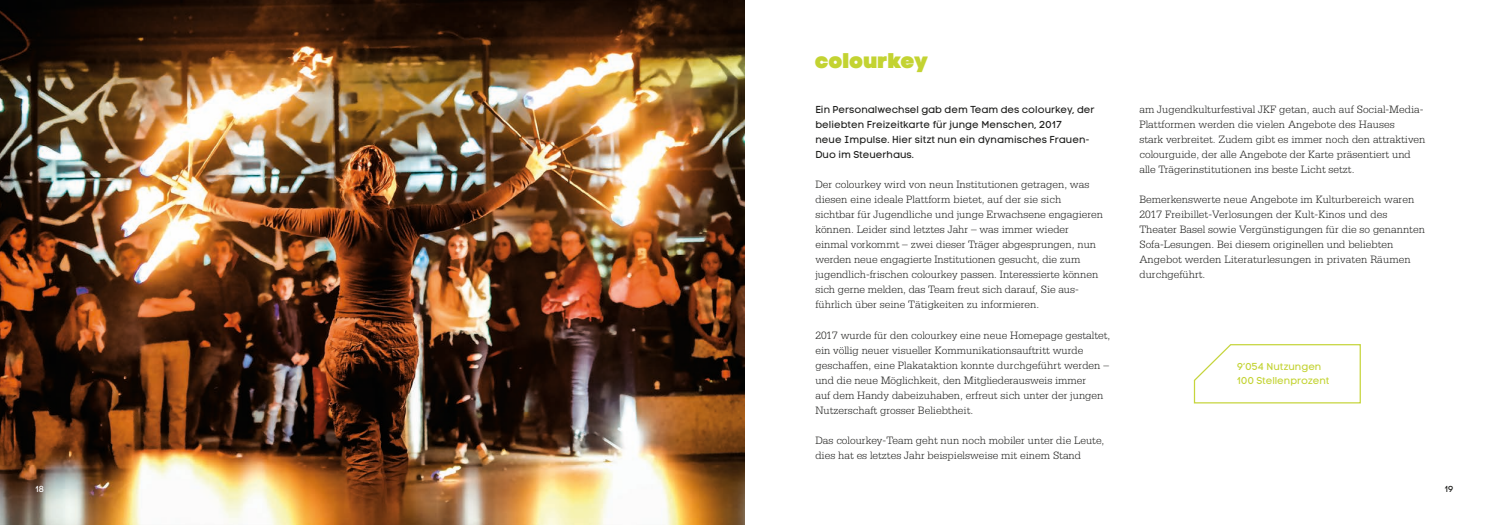
<style>
.page{position:relative;width:1489px;height:525px;background:#fff}
.page>*{position:absolute;margin:0;border:0;box-sizing:border-box;transform-origin:0 0}
.t1{font:21.25px "Code Pro Black LC";letter-spacing:.02em;color:#c3d332}
.t2{font:300 11.25px/15px "Serifa";color:#1d1d1b}
.t3{font:10px/15px "Code Pro LC";letter-spacing:.005em;color:#1d1d1b}
.t4{font:10px/13.8px "Code Pro LC";color:#c3d332}
.t5{font:8.75px "Code Pro LC";color:#1d1d1b}
.t6{font:8.75px "Code Pro LC";color:#fff}
</style>
<div class="page">
<img style="left:0;top:0;width:744px;height:524px">
<svg style="left:1193px;top:344px;width:168px;height:60px"></svg>
<p class="t6" style="left:35px;top:483px;width:10px">18</p>
<h1 class="t1" style="left:815px;top:48px;width:114px">colourkey</h1>
<p class="t3" style="left:815px;top:102px;width:281px">Ein Personalwechsel gab dem Team des colourkey, der beliebten Freizeitkarte für junge Menschen, 2017<br>neue Impulse. Hier sitzt nun ein dynamisches Frauen-Duo im Steuerhaus.</p>
<p class="t2" style="left:815px;top:177px;width:289px">Der colourkey wird von neun Institutionen getragen, was diesen eine ideale Plattform bietet, auf der sie sich sichtbar für Jugendliche und junge Erwachsene engagieren können. Leider sind letztes Jahr – was immer wieder einmal vorkommt – zwei dieser Träger abgesprungen, nun werden neue engagierte Institutionen gesucht, die zum jugendlich-frischen colourkey passen. Interessierte können sich gerne melden, das Team freut sich darauf, Sie aus&shy;führlich über seine Tätigkeiten zu informieren.</p>
<p class="t2" style="left:815px;top:327px;width:296px">2017 wurde für den colourkey eine neue Homepage gestaltet, ein völlig neuer visueller Kommunikationsauftritt wurde geschaffen, eine Plakataktion konnte durchgeführt werden – und die neue Möglichkeit, den Mitgliederausweis immer<br>auf dem Handy dabeizuhaben, erfreut sich unter der jungen Nutzerschaft grosser Beliebtheit.</p>
<p class="t2" style="left:815px;top:432px;width:290px">Das colourkey-Team geht nun noch mobiler unter die Leute, dies hat es letztes Jahr beispielsweise mit einem Stand</p>
<p class="t2" style="left:1139px;top:102px;width:287px">am Jugendkulturfestival JKF getan, auch auf Social-Media-Plattformen werden die vielen Angebote des Hauses<br>stark verbreitet. Zudem gibt es immer noch den attraktiven colourguide, der alle Angebote der Karte präsentiert und alle Trägerinstitutionen ins beste Licht setzt.</p>
<p class="t2" style="left:1139px;top:192px;width:287px">Bemerkenswerte neue Angebote im Kulturbereich waren 2017 Freibillet-Verlosungen der Kult-Kinos und des Theater Basel sowie Vergünstigungen für die so genannten Sofa-Lesungen. Bei diesem originellen und beliebten Angebot werden Literaturlesungen in privaten Räumen durchgeführt.</p>
<p class="t4" style="left:1236px;top:360px;width:94px">9‘054 Nutzungen<br>100 Stellenprozent</p>
<p class="t5" style="left:1444px;top:483px;width:10px">19</p>
</div>
